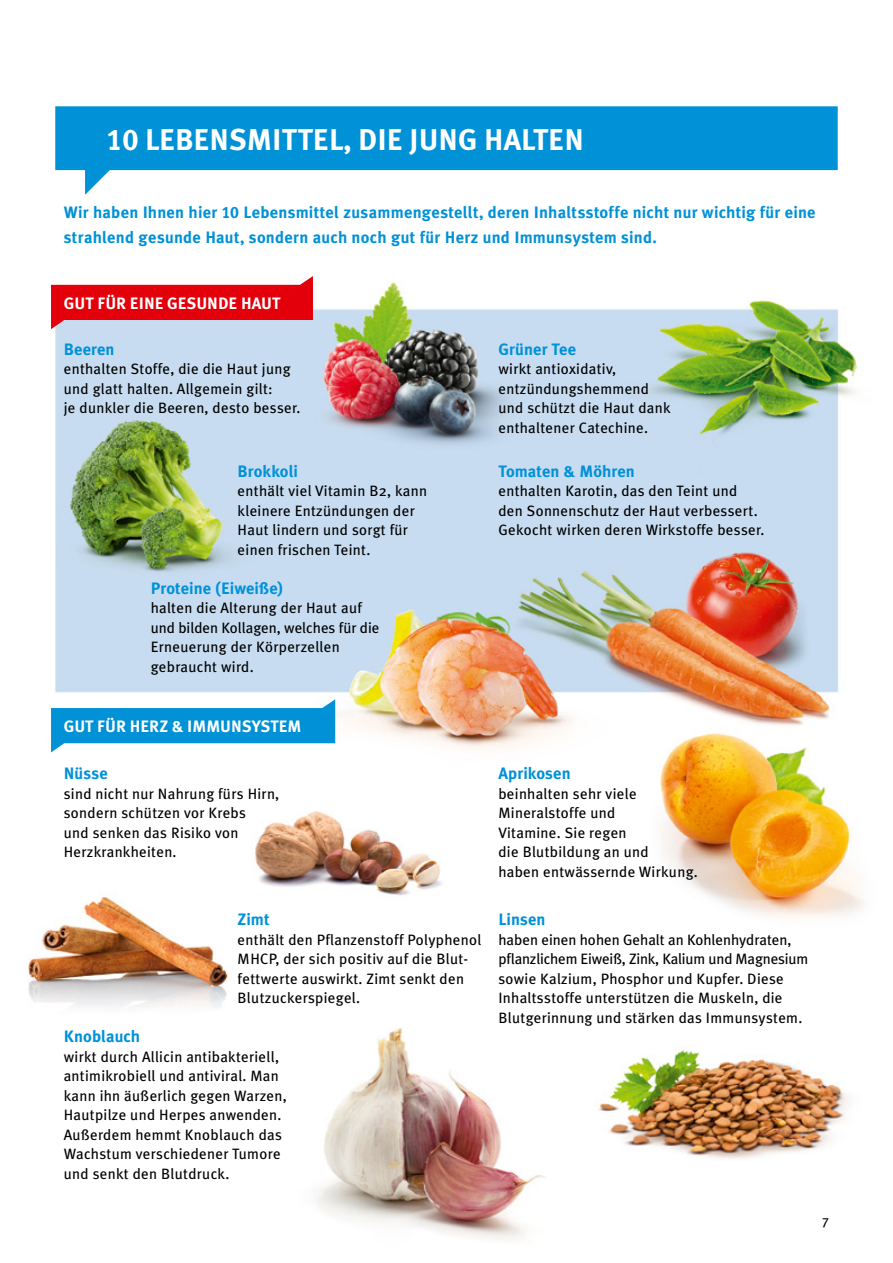
<style>
.page{position:relative;width:893px;height:1263px;background:#fff}
.page>*{position:absolute;margin:0;border:0;box-sizing:border-box;transform-origin:0 0}
.t1{font:700 30px "Meta Plus";color:#fff}
.t2{font:700 16.5px/24.3px "Meta Plus";letter-spacing:.015em;color:#0091d7}
.t3{font:700 16.5px "Meta Plus";color:#fff}
.t4{font:15px/19.5px "Meta Plus";letter-spacing:.02em;color:#000}
.t5{font:15px "Meta Plus";color:#000}
.t6{font:13.5px "Meta Plus";color:#000}
.s1{font-family:"Meta Plus Bold Caps";font-weight:400}
</style>
<div class="page">
<img style="left:27px;top:170px;width:837px;height:1069px">
<div style="left:55px;top:106px;width:783px;height:64px;background:#0091d7"></div>
<svg style="left:85px;top:169px;width:26px;height:26px"></svg>
<svg style="left:51px;top:276px;width:262px;height:53px;background:#e24d58"></svg>
<svg style="left:51px;top:699px;width:284px;height:53px"></svg>
<p class="t1" style="left:106px;top:122px;width:479px"><span class="s1">10</span> LEBENSMITTEL, DIE JUNG HALTEN</p>
<p class="t2" style="left:64px;top:200px;width:753px">Wir haben Ihnen hier <span class="s1">10</span> Lebensmittel zusammengestellt, deren Inhaltsstoffe nicht nur wichtig für eine strahlend gesunde Haut, sondern auch noch gut für Herz und Immunsystem sind.</p>
<p class="t3" style="left:64px;top:294px;width:218px">GUT FÜR EINE GESUNDE HAUT</p>
<p class="t2" style="left:64px;top:337px;width:52px">Beeren</p>
<p class="t4" style="left:64px;top:359px;width:238px">enthalten Stoffe, die die Haut jung und glatt halten. Allgemein gilt:<br>je dunkler die Beeren, desto besser.</p>
<p class="t2" style="left:238px;top:459px;width:62px">Brokkoli</p>
<p class="t4" style="left:238px;top:481px;width:191px">enthält viel Vitamin B2, kann kleinere Entzündungen der<br>Haut lindern und sorgt für einen frischen Teint.</p>
<p class="t2" style="left:151px;top:576px;width:134px">Proteine (Eiweiße)</p>
<p class="t4" style="left:151px;top:598px;width:230px">halten die Alterung der Haut auf und bilden Kollagen, welches für die<br>Erneuerung der Körperzellen gebraucht wird.</p>
<p class="t3" style="left:64px;top:717px;width:239px">GUT FÜR HERZ &amp; IMMUNSYSTEM</p>
<p class="t2" style="left:64px;top:761px;width:46px">Nüsse</p>
<p class="t4" style="left:64px;top:783px;width:217px">sind nicht nur Nahrung fürs Hirn, sondern schützen vor Krebs<br>und senken das Risiko von<br>Herzkrankheiten.</p>
<p class="t2" style="left:238px;top:907px;width:33px">Zimt</p>
<p class="t4" style="left:238px;top:930px;width:245px">enthält den Pflanzenstoff Polyphenol<br>MHCP, der sich positiv auf die Blut&shy;fettwerte auswirkt. Zimt senkt den<br>Blutzuckerspiegel.</p>
<p class="t2" style="left:64px;top:1024px;width:78px">Knoblauch</p>
<p class="t4" style="left:64px;top:1047px;width:225px">wirkt durch Allicin antibakteriell, antimikrobiell und antiviral. Man kann ihn äußerlich gegen Warzen,<br>Hautpilze und Herpes anwenden.<br>Außerdem hemmt Knoblauch das<br>Wachstum verschiedener Tumore und senkt den Blutdruck.</p>
<p class="t2" style="left:498px;top:337px;width:79px">Grüner Tee</p>
<p class="t4" style="left:498px;top:359px;width:174px">wirkt antioxidativ, entzündungshemmend und schützt die Haut dank enthaltener Catechine.</p>
<p class="t2" style="left:498px;top:459px;width:138px">Tomaten &amp; Möhren</p>
<p class="t4" style="left:498px;top:481px;width:268px">enthalten Karotin, das den Teint und den Sonnenschutz der Haut verbessert.<br>Gekocht wirken deren Wirkstoffe besser.</p>
<p class="t2" style="left:498px;top:761px;width:74px">Aprikosen</p>
<p class="t4" style="left:498px;top:783px;width:140px">beinhalten sehr viele<br>Mineralstoffe und</p>
<p class="t4" style="left:498px;top:822px;width:201px">Vitamine. Sie regen<br>die Blutbildung an und<br>haben entwässernde Wirkung.</p>
<p class="t2" style="left:498px;top:907px;width:49px">Linsen</p>
<p class="t5" style="left:498px;top:931px;width:295px">haben einen hohen Gehalt an Kohlenhydraten,</p>
<p class="t4" style="left:498px;top:949px;width:311px">pflanzlichem Eiweiß, Zink, Kalium und Magnesium sowie Kalzium, Phosphor und Kupfer. Diese Inhaltsstoffe unterstützen die Muskeln, die Blutgerinnung und stärken das Immunsystem.</p>
<p class="t6" style="left:822px;top:1212px;width:8px">7</p>
</div>
